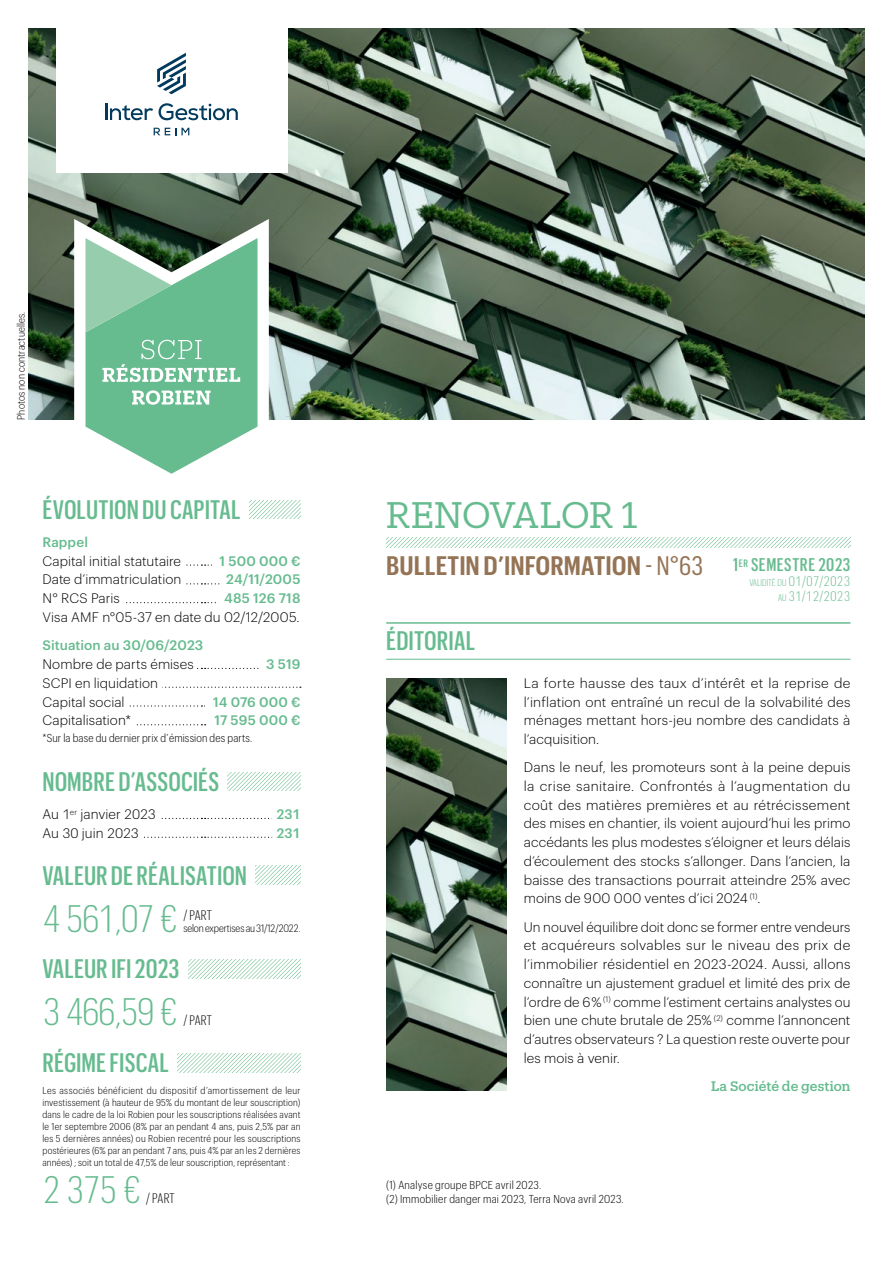
<style>
.page{position:relative;width:893px;height:1263px;background:#fff}
.page>*{position:absolute;margin:0;border:0;box-sizing:border-box;transform-origin:0 0}
.t1{font:300 37.5px "Graphik Cond";letter-spacing:-.07em;color:#66bb8f}
.t2{font:36.15px "Produkt";letter-spacing:-.015em;color:#66bb8f}
.t3{font:500 26.25px "Graphik X Cond";letter-spacing:.005em;color:#66bb8f}
.t4{font:600 26.25px "Graphik Cond";color:#957456}
.t5{font:500 18px "Graphik X Cond";letter-spacing:.03em;color:#66bb8f}
.t6{font:300 13.5px/18.8px "Graphik";letter-spacing:.005em;color:#000;text-align:justify}
.t7{font:500 13.5px "Graphik";letter-spacing:.01em;color:#66bb8f}
.t8{font:500 13.5px "Produkt";letter-spacing:.005em;color:#66bb8f}
.t9{font:300 13.5px "Graphik Cond";letter-spacing:.01em;color:#000}
.t10{font:300 13.5px "Graphik Cond";color:#66bb8f}
.t11{font:300 11.25px/14.1px "Graphik Compact";letter-spacing:.015em;color:#000}
.t12{font:300 10.5px "Graphik Compact";letter-spacing:.005em;color:#000}
.t13{font:300 9.75px/12px "Graphik Compact";letter-spacing:.015em;color:#000;text-align:justify}
.t14{font:300 9.45px "Graphik Cond";color:#66bb8f}
.s1{font-weight:400}
.s2{font-size:13.5px}
.s3{font-size:9.45px}
</style>
<div class="page">
<svg style="left:386px;top:538px;width:464px;height:9px"></svg>
<svg style="left:249px;top:500px;width:51px;height:19px"></svg>
<svg style="left:228px;top:772px;width:72px;height:19px"></svg>
<svg style="left:256px;top:866px;width:44px;height:18px"></svg>
<svg style="left:178px;top:1053px;width:122px;height:19px"></svg>
<svg style="left:186px;top:564px;width:26px;height:2px"></svg>
<svg style="left:186px;top:583px;width:34px;height:1px"></svg>
<svg style="left:126px;top:602px;width:90px;height:1px"></svg>
<svg style="left:197px;top:668px;width:62px;height:1px"></svg>
<svg style="left:162px;top:687px;width:139px;height:1px"></svg>
<svg style="left:129px;top:705px;width:76px;height:1px"></svg>
<svg style="left:136px;top:724px;width:71px;height:1px"></svg>
<svg style="left:161px;top:818px;width:109px;height:1px"></svg>
<svg style="left:143px;top:837px;width:129px;height:1px"></svg>
<hr style="left:386px;top:659px;width:464px;height:1px;background:#66bb8f">
<hr style="left:386px;top:622px;width:464px;height:2px;background:#66bb8f">
<svg style="left:188px;top:960px;width:112px;height:18px"></svg>
<img style="left:386px;top:678px;width:121px;height:413px">
<img style="left:28px;top:28px;width:837px;height:392px">
<svg style="left:74px;top:219px;width:195px;height:208px"></svg>
<svg style="left:86px;top:238px;width:171px;height:236px"></svg>
<div style="left:56px;top:0;width:231px;height:172px;background:#fff"></div>
<hr style="left:105px;top:104px;width:3px;height:16px;background:#003a5d">
<svg style="left:110px;top:105px;width:43px;height:15px"></svg>
<svg style="left:159px;top:103px;width:79px;height:17px"></svg>
<svg style="left:154px;top:128px;width:35px;height:7px"></svg>
<svg style="left:157px;top:53px;width:29px;height:41px"></svg>
<p class="t12" style="left:14px;top:420px;width:110px;rotate:-90deg">Photos non contractuelles.</p>
<h3 class="t3" style="left:43px;top:491px;width:200px">ÉVOLUTION DU CAPITAL</h3>
<p class="t7" style="left:43px;top:532px;width:47px">Rappel</p>
<p class="t6" style="left:43px;top:550px;width:140px">Capital initial statutaire</p>
<p class="t7" style="left:220px;top:550px;width:82px">1 500 000 €</p>
<p class="t6" style="left:43px;top:569px;width:140px">Date d’immatriculation</p>
<p class="t7" style="left:226px;top:569px;width:76px">24/11/2005</p>
<p class="t6" style="left:43px;top:588px;width:79px">N° RCS Paris</p>
<p class="t7" style="left:224px;top:588px;width:78px">485 126 718</p>
<p class="t6" style="left:43px;top:607px;width:259px">Visa AMF n°05-37 en date du 02/12/2005.</p>
<p class="t7" style="left:43px;top:635px;width:162px">Situation au 30/06/2023</p>
<p class="t6" style="left:43px;top:654px;width:153px">Nombre de parts émises</p>
<p class="t7" style="left:266px;top:654px;width:36px">3 519</p>
<p class="t6" style="left:43px;top:672px;width:117px">SCPI en liquidation<br>Capital social</p>
<p class="t7" style="left:213px;top:691px;width:89px">14 076 000 €</p>
<p class="t6" style="left:43px;top:710px;width:90px">Capitalisation*</p>
<p class="t7" style="left:214px;top:710px;width:88px">17 595 000 €</p>
<p class="t11" style="left:43px;top:730px;width:211px">*Sur la base du dernier prix d’émission des parts.</p>
<h3 class="t3" style="left:43px;top:763px;width:178px">NOMBRE D’ASSOCIÉS</h3>
<p class="t6" style="left:43px;top:804px;width:115px">Au 1<sup>er</sup> janvier 2023</p>
<p class="t7" style="left:277px;top:804px;width:25px">231</p>
<p class="t6" style="left:43px;top:822px;width:98px">Au 30 juin 2023</p>
<p class="t7" style="left:277px;top:823px;width:25px">231</p>
<h3 class="t3" style="left:43px;top:857px;width:206px">VALEUR DE RÉALISATION</h3>
<h1 class="t1" style="left:43px;top:893px;width:137px">4 561,07 €</h1>
<p class="t9" style="left:183px;top:906px;width:30px">/ PART</p>
<p class="t12" style="left:183px;top:920px;width:119px">selon expertises au 31/12/2022.</p>
<h3 class="t3" style="left:43px;top:951px;width:138px">VALEUR IFI 2023</h3>
<h1 class="t1" style="left:43px;top:987px;width:137px">3 466,59 €</h1>
<p class="t9" style="left:183px;top:1011px;width:30px">/ PART</p>
<h3 class="t3" style="left:43px;top:1044px;width:128px">RÉGIME FISCAL</h3>
<p class="t13" style="left:43px;top:1084px;width:259px">Les associés bénéficient du dispositif d’amortissement de leur investissement (à hauteur de 95% du montant de leur souscription) dans le cadre de la loi Robien pour les souscriptions réalisées avant le 1er septembre 2006 (8% par an pendant 4 ans, puis 2,5% par an les 5 dernières années) ou Robien recentré pour les souscriptions postérieures (6% par an pendant 7 ans, puis 4% par an les 2 dernières années) ; soit un total de 47,5% de leur souscription, représentant :</p>
<h1 class="t1" style="left:43px;top:1165px;width:101px">2 375 €</h1>
<p class="t9" style="left:146px;top:1190px;width:30px">/ PART</p>
<h2 class="t2" style="left:386px;top:490px;width:253px">RENOVALOR 1</h2>
<h3 class="t4" style="left:386px;top:547px;width:318px">BULLETIN D’INFORMATION <span class="s1">- N°63</span></h3>
<h3 class="t3" style="left:386px;top:623px;width:90px">ÉDITORIAL</h3>
<h3 class="t5" style="left:733px;top:552px;width:119px">1<sup>ER</sup> SEMESTRE 2023</h3>
<p class="t14" style="left:749px;top:576px;width:103px">VALIDITÉ DU <span class="s2">01/07/2023</span></p>
<p class="t10" style="left:778px;top:587px;width:74px"><span class="s3">AU</span> 31/12/2023</p>
<p class="t6" style="left:524px;top:672px;width:328px">La forte hausse des taux d’intérêt et la reprise de l’inflation ont entraîné un recul de la solvabilité des ménages mettant hors-jeu nombre des candidats à l’acquisition.</p>
<p class="t6" style="left:524px;top:757px;width:328px">Dans le neuf, les promoteurs sont à la peine depuis la crise sanitaire. Confrontés à l’augmentation du coût des matières premières et au rétrécissement des mises en chantier, ils voient aujourd’hui les primo accédants les plus modestes s’éloigner et leurs délais d’écoulement des stocks s’allonger. Dans l’ancien, la baisse des transactions pourrait atteindre 25% avec moins de 900 000 ventes d’ici 2024 <sup>(1)</sup>.</p>
<p class="t6" style="left:524px;top:916px;width:328px">Un nouvel équilibre doit donc se former entre vendeurs et acquéreurs solvables sur le niveau des prix de l’immobilier résidentiel en 2023-2024. Aussi, allons connaître un ajustement graduel et limité des prix de l’ordre de 6 % <sup>(1)</sup> comme l’estiment certains analystes ou bien une chute brutale de 25% <sup>(2)</sup> comme l’annoncent d’autres observateurs ? La question reste ouverte pour les mois à venir.</p>
<p class="t8" style="left:711px;top:1077px;width:141px">La Société de gestion</p>
<p class="t11" style="left:386px;top:1177px;width:239px">(1) Analyse groupe BPCE avril 2023.<br>(2) Immobilier danger mai 2023, Terra Nova avril 2023.</p>
</div>
